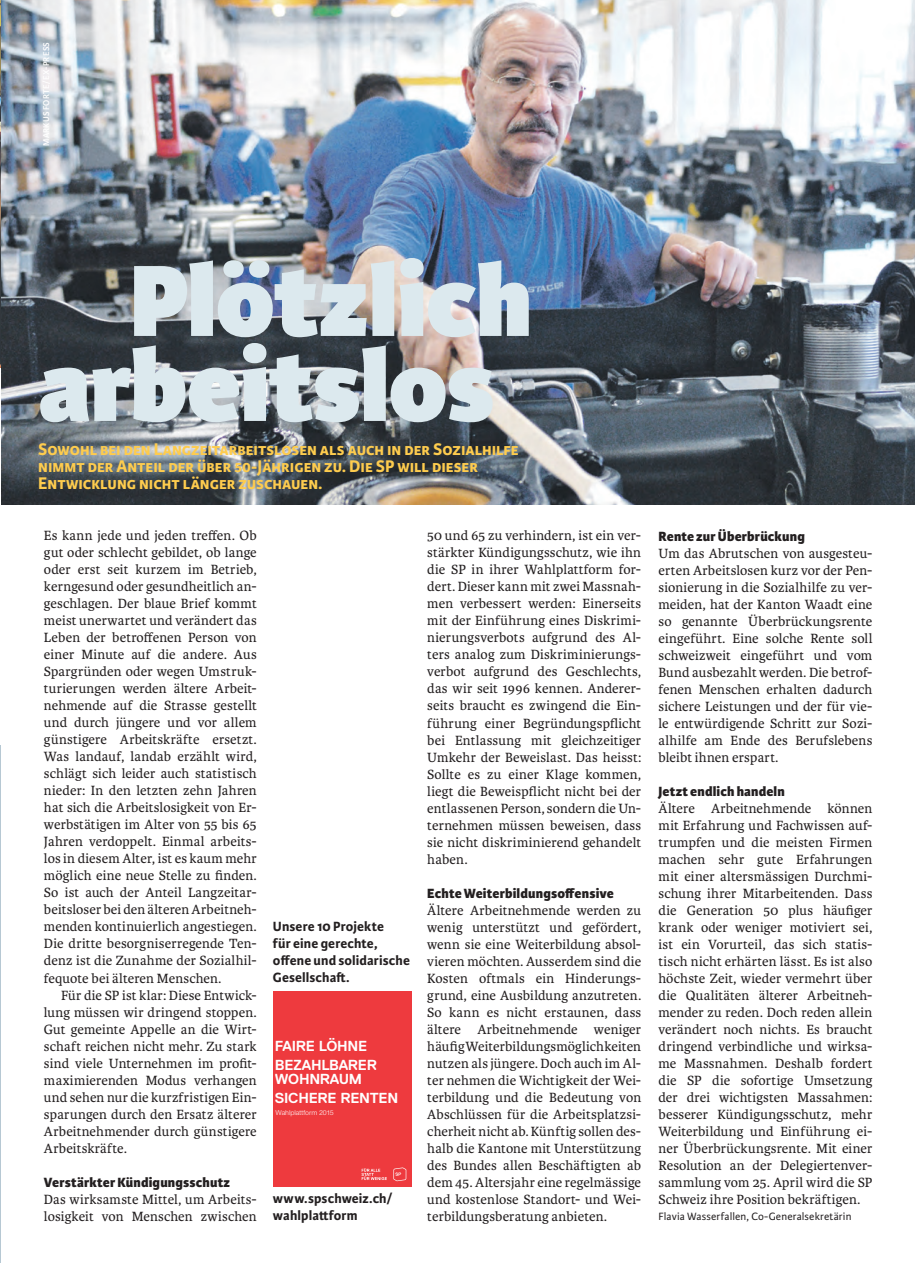
<style>
.page{position:relative;width:915px;height:1263px;background:#fff}
.page>*{position:absolute;margin:0;border:0;box-sizing:border-box;transform-origin:0 0}
.t1{font:800 108px/85.1px "Karmina Sans";letter-spacing:-.005em;color:#dce9ee}
.t2{font:700 18px/17px "Karmina Sans";color:#fecc4e}
.t3{font:700 14.55px/18.9px "Replica";letter-spacing:-.02em;color:#fff}
.t4{font:14.25px/17px "Karmina";letter-spacing:.01em;color:#231f20;text-align:justify}
.t5{font:700 14.25px/17px "Karmina Sans";letter-spacing:.01em;color:#231f20}
.t6{font:800 14.25px "Karmina Sans";letter-spacing:.01em;color:#231f20}
.t7{font:11.25px "Karmina Sans";letter-spacing:.015em;color:#231f20}
.t8{font:600 9px "Karmina Sans";letter-spacing:.03em;color:#fff}
.t9{font:7.2px "Nimbus San Nov";letter-spacing:-.01em;color:#fff}
</style>
<div class="page">
<img style="left:0;top:0;width:1px;height:367px">
<hr style="left:0;top:746px;width:1px;height:517px;background:#b6c8d3">
<img style="left:1px;top:0;width:913px;height:505px">
<div style="left:273px;top:991px;width:138px;height:195px;background:#ee3a3e"></div>
<svg style="left:393px;top:1167px;width:13px;height:14px"></svg>
<svg style="left:361px;top:1168px;width:26px;height:12px"></svg>
<p class="t8" style="left:41px;top:146px;width:105px;rotate:-90deg">MARKUS FORTE/EX-PRESS</p>
<h1 class="t1" style="left:38px;top:262px;width:495px;text-indent:91px">Plötzlich arbeitslos</h1>
<p class="t2" style="left:38px;top:441px;width:481px">Sowohl bei den Langzeitarbeitslosen als auch in der Sozialhilfe nimmt der Anteil der über 50-Jährigen zu. Die SP will dieser<br>Entwicklung nicht länger zuschauen.</p>
<p class="t4" style="left:44px;top:527px;width:214px">Es kann jede und jeden treffen. Ob gut oder schlecht gebildet, ob lange oder erst seit kurzem im Betrieb, kerngesund oder gesundheitlich an&shy;geschlagen. Der blaue Brief kommt meist unerwartet und verändert das Leben der betroffenen Person von einer Minute auf die andere. Aus Spargründen oder wegen Umstruk&shy;turierungen werden ältere Arbeit&shy;nehmende auf die Strasse gestellt und durch jüngere und vor allem günstigere Arbeitskräfte ersetzt.<br>Was landauf, landab erzählt wird, schlägt sich leider auch statistisch nieder: In den letzten zehn Jahren hat sich die Arbeitslosigkeit von Er&shy;werbstätigen im Alter von 55 bis 65<br>Jahren verdoppelt. Einmal arbeits&shy;los in diesem Alter, ist es kaum mehr möglich eine neue Stelle zu finden.<br>So ist auch der Anteil Langzeitar&shy;beitsloser bei den älteren Arbeitneh&shy;menden kontinuierlich angestiegen.<br>Die dritte besorgniserregende Ten&shy;denz ist die Zunahme der Sozialhil&shy;fequote bei älteren Menschen.</p>
<p class="t4" style="left:44px;top:986px;width:214px;text-indent:17px">Für die SP ist klar: Diese Entwick&shy;lung müssen wir dringend stoppen.<br>Gut gemeinte Appelle an die Wirt&shy;schaft reichen nicht mehr. Zu stark sind viele Unternehmen im profit&shy;maximierenden Modus verhangen und sehen nur die kurzfristigen Ein&shy;sparungen durch den Ersatz älterer Arbeitnehmender durch günstigere Arbeitskräfte.</p>
<p class="t6" style="left:44px;top:1174px;width:188px">Verstärkter Kündigungsschutz</p>
<p class="t4" style="left:44px;top:1191px;width:214px">Das wirksamste Mittel, um Arbeits&shy;losigkeit von Menschen zwischen</p>
<p class="t5" style="left:273px;top:918px;width:138px">Unsere 10 Projekte<br>für eine gerechte, offene und solidarische<br>Gesellschaft.</p>
<p class="t3" style="left:275px;top:1036px;width:104px">FAIRE LÖHNE<br>BEZAHLBARER</p>
<p class="t3" style="left:275px;top:1070px;width:125px">WOHNRAUM<br>SICHERE RENTEN</p>
<p class="t9" style="left:275px;top:1108px;width:60px">Wahlplattform 2015</p>
<p class="t5" style="left:273px;top:1190px;width:121px">www.spschweiz.ch/ wahlplattform</p>
<p class="t4" style="left:427px;top:527px;width:215px">50 und 65 zu verhindern, ist ein ver&shy;stärkter Kündigungsschutz, wie ihn die SP in ihrer Wahlplattform for&shy;dert. Dieser kann mit zwei Massnah&shy;men verbessert werden: Einerseits mit der Einführung eines Diskrimi&shy;nierungsverbots aufgrund des Al&shy;ters analog zum Diskriminierungs&shy;verbot aufgrund des Geschlechts, das wir seit 1996 kennen. Anderer&shy;seits braucht es zwingend die Ein&shy;führung einer Begründungspflicht bei Entlassung mit gleichzeitiger Umkehr der Beweislast. Das heisst:<br>Sollte es zu einer Klage kommen, liegt die Beweispflicht nicht bei der entlassenen Person, sondern die Un&shy;ternehmen müssen beweisen, dass sie nicht diskriminierend gehandelt haben.</p>
<p class="t6" style="left:427px;top:885px;width:188px">Echte Weiterbildungsoffensive</p>
<p class="t4" style="left:427px;top:902px;width:215px">Ältere Arbeitnehmende werden zu wenig unterstützt und gefördert, wenn sie eine Weiterbildung absol&shy;vieren möchten. Ausserdem sind die Kosten oftmals ein Hinderungs&shy;grund, eine Ausbildung anzutreten.<br>So kann es nicht erstaunen, dass ältere Arbeitnehmende weniger häufig Weiterbildungsmöglichkeiten nutzen als jüngere. Doch auch im Al&shy;ter nehmen die Wichtigkeit der Wei&shy;terbildung und die Bedeutung von Abschlüssen für die Arbeitsplatzsi&shy;cherheit nicht ab. Künftig sollen des&shy;halb die Kantone mit Unterstützung des Bundes allen Beschäftigten ab dem 45. Altersjahr eine regelmässige und kostenlose Standort- und Wei&shy;terbildungsberatung anbieten.</p>
<p class="t6" style="left:658px;top:528px;width:148px">Rente zur Überbrückung</p>
<p class="t4" style="left:658px;top:545px;width:215px">Um das Abrutschen von ausgesteu&shy;erten Arbeitslosen kurz vor der Pen&shy;sionierung in die Sozialhilfe zu ver&shy;meiden, hat der Kanton Waadt eine so genannte Überbrückungsrente eingeführt. Eine solche Rente soll schweizweit eingeführt und vom Bund ausbezahlt werden. Die betrof&shy;fenen Menschen erhalten dadurch sichere Leistungen und der für vie&shy;le entwürdigende Schritt zur Sozi&shy;alhilfe am Ende des Berufslebens bleibt ihnen erspart.</p>
<p class="t6" style="left:658px;top:783px;width:128px">Jetzt endlich handeln</p>
<p class="t4" style="left:658px;top:800px;width:215px">Ältere Arbeitnehmende können mit Erfahrung und Fachwissen auf&shy;trumpfen und die meisten Firmen machen sehr gute Erfahrungen mit einer altersmässigen Durchmi&shy;schung ihrer Mitarbeitenden. Dass die Generation 50 plus häufiger krank oder weniger motiviert sei, ist ein Vorurteil, das sich statis&shy;tisch nicht erhärten lässt. Es ist also höchste Zeit, wieder vermehrt über die Qualitäten älterer Arbeitneh&shy;mender zu reden. Doch reden allein verändert noch nichts. Es braucht dringend verbindliche und wirksa&shy;me Massnahmen. Deshalb fordert die SP die sofortige Umsetzung der drei wichtigsten Massahmen: besserer Kündigungsschutz, mehr Weiterbildung und Einführung ei&shy;ner Überbrückungsrente. Mit einer Resolution an der Delegiertenver&shy;sammlung vom 25. April wird die SP Schweiz ihre Position bekräftigen.</p>
<p class="t7" style="left:658px;top:1210px;width:194px">Flavia Wasserfallen, Co-Generalsekretärin</p>
</div>
